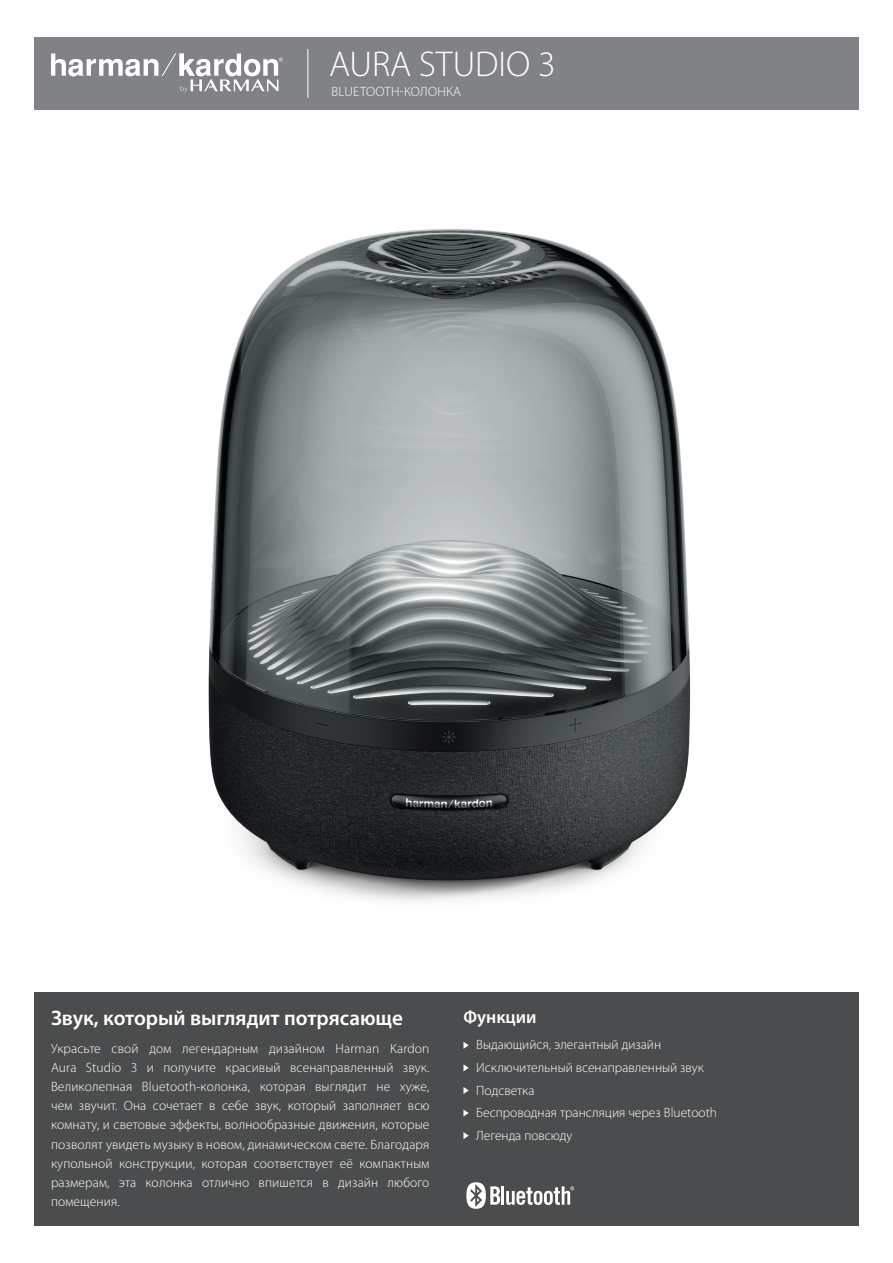
<style>
.page{position:relative;width:893px;height:1263px;background:#fff}
.page>*{position:absolute;margin:0;border:0;box-sizing:border-box;transform-origin:0 0}
.t1{font:300 36px "Myriad Pro";color:#fff}
.t2{font:600 21px "Myriad Pro";color:#fff}
.t3{font:600 18px "Myriad Pro";color:#fff}
.t4{font:300 13.5px/19.2px "Myriad Pro";color:#fff;text-align:justify}
.t5{font:300 13.5px "Myriad Pro";letter-spacing:.02em;color:#fff}
</style>
<div class="page">
<img style="left:208px;top:229px;width:483px;height:672px">
<div style="left:34px;top:992px;width:825px;height:234px;background:#4b4c4d"></div>
<svg style="left:463px;top:1042px;width:6px;height:7px"></svg>
<svg style="left:463px;top:1064px;width:6px;height:7px"></svg>
<svg style="left:463px;top:1087px;width:6px;height:7px"></svg>
<svg style="left:463px;top:1109px;width:6px;height:7px"></svg>
<svg style="left:463px;top:1132px;width:6px;height:7px"></svg>
<div style="left:34px;top:37px;width:825px;height:72px;background:#808285"></div>
<hr style="left:307px;top:49px;width:1px;height:49px;background:#fff">
<svg style="left:466px;top:1182px;width:34px;height:27px"></svg>
<hr style="left:501px;top:1186px;width:3px;height:19px;background:#fff">
<svg style="left:506px;top:1186px;width:68px;height:19px"></svg>
<svg style="left:51px;top:53px;width:232px;height:40px"></svg>
<p class="t1" style="left:329px;top:44px;width:228px">AURA STUDIO 3</p>
<p class="t5" style="left:332px;top:84px;width:131px">BLUETOOTH-КОЛОНКА</p>
<p class="t2" style="left:51px;top:1004px;width:353px">Звук, который выглядит потрясающе</p>
<p class="t4" style="left:51px;top:1039px;width:380px">Украсьте свой дом легендарным дизайном Harman Kardon Aura Studio 3 и получите красивый всенаправленный звук.<br>Великолепная Bluetooth-колонка, которая выглядит не хуже, чем звучит. Она сочетает в себе звук, который заполняет всю комнату, и световые эффекты, волнообразные движения, которые позволят увидеть музыку в новом, динамическом свете. Благодаря купольной конструкции, которая соответствует её компактным размерам, эта колонка отлично впишется в дизайн любого помещения.</p>
<p class="t3" style="left:463px;top:1005px;width:75px">Функции</p>
<p class="t4" style="left:476px;top:1035px;width:186px">Выдающийся, элегантный дизайн</p>
<p class="t4" style="left:476px;top:1058px;width:229px">Исключительный всенаправленный звук</p>
<p class="t4" style="left:476px;top:1081px;width:60px">Подсветка</p>
<p class="t4" style="left:476px;top:1103px;width:242px">Беспроводная трансляция через Bluetooth</p>
<p class="t4" style="left:476px;top:1126px;width:98px">Легенда повсюду</p>
</div>
